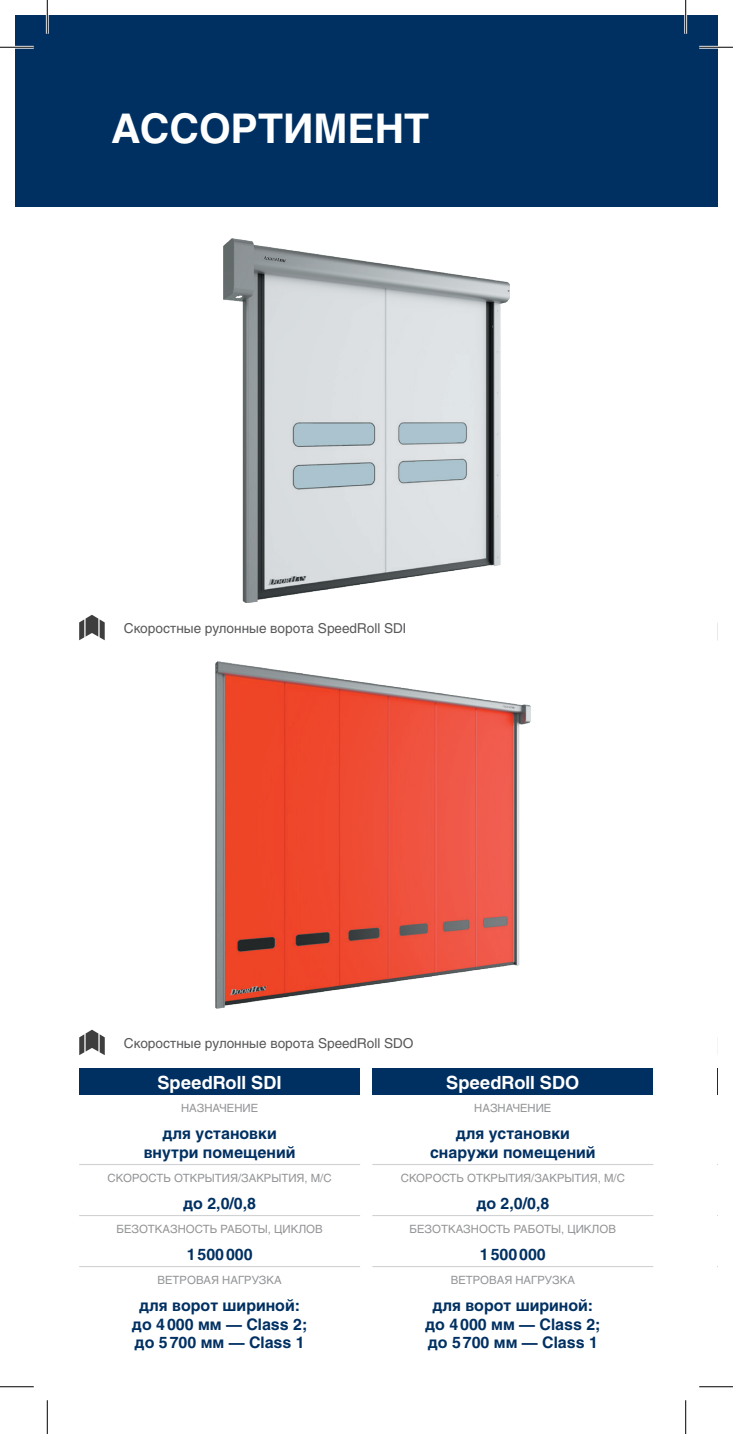
<style>
.page{position:relative;width:733px;height:1434px;background:#fff}
.page>*{position:absolute;margin:0;border:0;box-sizing:border-box;transform-origin:0 0}
.t1{font:700 40.5px "Helios";color:#fff}
.t2{font:700 18px "Helios";color:#fff}
.t3{font:700 15.75px/18.9px "Helios";color:#003062;text-align:center}
.t4{font:13.5px "Helios";color:#57585a}
.t5{font:11.25px "Helios";color:#939598}
</style>
<div class="page">
<div style="left:15px;top:15px;width:702px;height:192px;background:#003062"></div>
<img style="left:223px;top:238px;width:286px;height:364px">
<img style="left:215px;top:661px;width:316px;height:348px">
<svg style="left:79px;top:615px;width:26px;height:25px"></svg>
<svg style="left:79px;top:1030px;width:26px;height:25px"></svg>
<svg style="left:717px;top:623px;width:1px;height:18px"></svg>
<div style="left:79px;top:1068px;width:281px;height:27px;background:#003062"></div>
<hr style="left:79px;top:1164px;width:281px;height:1px;background:#d1d2d4">
<hr style="left:79px;top:1215px;width:281px;height:1px;background:#d1d2d4">
<hr style="left:79px;top:1266px;width:281px;height:1px;background:#d1d2d4">
<div style="left:372px;top:1068px;width:281px;height:27px;background:#003062"></div>
<hr style="left:372px;top:1164px;width:281px;height:1px;background:#d1d2d4">
<hr style="left:372px;top:1215px;width:281px;height:1px;background:#d1d2d4">
<hr style="left:372px;top:1266px;width:281px;height:1px;background:#d1d2d4">
<hr style="left:0;top:46px;width:34px;height:3px;background:#fff">
<hr style="left:699px;top:46px;width:33px;height:3px;background:#fff">
<hr style="left:46px;top:0;width:3px;height:34px;background:#fff">
<hr style="left:684px;top:0;width:2px;height:34px;background:#fff">
<hr style="left:0;top:47px;width:34px;height:1px;background:#000">
<hr style="left:699px;top:47px;width:33px;height:1px;background:#000">
<hr style="left:0;top:1386px;width:34px;height:1px;background:#000">
<hr style="left:699px;top:1386px;width:33px;height:1px;background:#000">
<hr style="left:47px;top:0;width:1px;height:34px;background:#000">
<hr style="left:47px;top:1400px;width:1px;height:34px;background:#000">
<hr style="left:685px;top:0;width:1px;height:34px;background:#000">
<hr style="left:685px;top:1400px;width:1px;height:34px;background:#000">
<h1 class="t1" style="left:111px;top:105px;width:319px">АССОРТИМЕНТ</h1>
<p class="t4" style="left:124px;top:620px;width:284px">Скоростные рулонные ворота SpeedRoll SDI</p>
<p class="t4" style="left:124px;top:1035px;width:291px">Скоростные рулонные ворота SpeedRoll SDO</p>
<p class="t2" style="left:157px;top:1072px;width:126px">SpeedRoll SDI</p>
<p class="t5" style="left:181px;top:1101px;width:79px">НАЗНАЧЕНИЕ</p>
<p class="t3" style="left:144px;top:1124px;width:153px">для установки внутри помещений</p>
<p class="t5" style="left:108px;top:1171px;width:225px">СКОРОСТЬ ОТКРЫТИЯ/ЗАКРЫТИЯ, М/С</p>
<p class="t3" style="left:183px;top:1194px;width:74px">до 2,0/0,8</p>
<p class="t5" style="left:116px;top:1222px;width:208px">БЕЗОТКАЗНОСТЬ РАБОТЫ, ЦИКЛОВ</p>
<p class="t3" style="left:187px;top:1245px;width:67px">1500000</p>
<p class="t5" style="left:157px;top:1273px;width:126px">ВЕТРОВАЯ НАГРУЗКА</p>
<p class="t3" style="left:132px;top:1295px;width:177px">для ворот шириной: до 4000 мм — Class 2; до 5700 мм — Class 1</p>
<p class="t2" style="left:446px;top:1072px;width:135px">SpeedRoll SDO</p>
<p class="t5" style="left:474px;top:1101px;width:79px">НАЗНАЧЕНИЕ</p>
<p class="t3" style="left:430px;top:1124px;width:167px">для установки снаружи помещений</p>
<p class="t5" style="left:400px;top:1171px;width:225px">СКОРОСТЬ ОТКРЫТИЯ/ЗАКРЫТИЯ, М/С</p>
<p class="t3" style="left:476px;top:1194px;width:74px">до 2,0/0,8</p>
<p class="t5" style="left:409px;top:1222px;width:208px">БЕЗОТКАЗНОСТЬ РАБОТЫ, ЦИКЛОВ</p>
<p class="t3" style="left:479px;top:1245px;width:67px">1500000</p>
<p class="t5" style="left:450px;top:1273px;width:126px">ВЕТРОВАЯ НАГРУЗКА</p>
<p class="t3" style="left:425px;top:1295px;width:177px">для ворот шириной: до 4000 мм — Class 2; до 5700 мм — Class 1</p>
</div>
